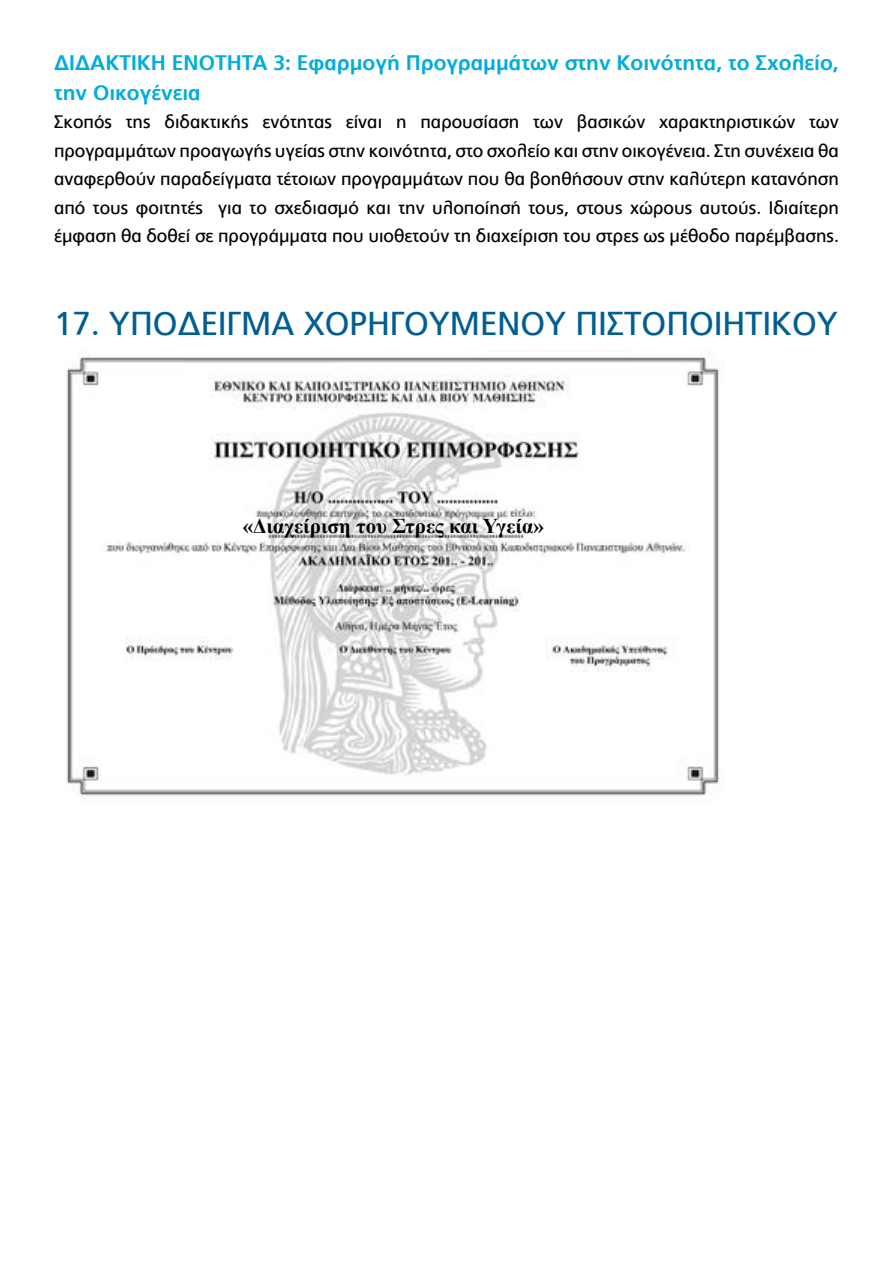
<style>
.page{position:relative;width:893px;height:1263px;background:#fff}
.page>*{position:absolute;margin:0;border:0;box-sizing:border-box;transform-origin:0 0}
.t1{font:33px "PF Catalog";color:#005e92}
.t2{font:700 21px/30px "PF Catalog";color:#00addd}
.t3{font:700 21px "Times New Roman";color:#000}
.t4{font:18px/28.5px "PF Catalog";color:#000;text-align:justify}
</style>
<div class="page">
<img style="left:66px;top:354px;width:655px;height:442px">
<p class="t2" style="left:54px;top:48px;width:786px">ΔΙΔΑΚΤΙΚΗ ΕΝΟΤΗΤΑ 3: Εφαρμογή Προγραμμάτων στην Κοινότητα, το Σχολείο, την Οικογένεια</p>
<p class="t4" style="left:54px;top:108px;width:786px">Σκοπός της διδακτικής ενότητας είναι η παρουσίαση των βασικών χαρακτηριστικών των προγραμμάτων προαγωγής υγείας στην κοινότητα, στο σχολείο και στην οικογένεια. Στη συνέχεια θα αναφερθούν παραδείγματα τέτοιων προγραμμάτων που θα βοηθήσουν στην καλύτερη κατανόηση από τους φοιτητές για το σχεδιασμό και την υλοποίησή τους, στους χώρους αυτούς. Ιδιαίτερη έμφαση θα δοθεί σε προγράμματα που υιοθετούν τη διαχείριση του στρες ως μέθοδο παρέμβασης.</p>
<h1 class="t1" style="left:54px;top:305px;width:785px">17. ΥΠΟΔΕΙΓΜΑ ΧΟΡΗΓΟΥΜΕΝΟΥ ΠΙΣΤΟΠΟΙΗΤΙΚΟΥ</h1>
<p class="t3" style="left:243px;top:511px;width:303px">«Διαχείριση του Στρες και Υγεία»</p>
</div>
